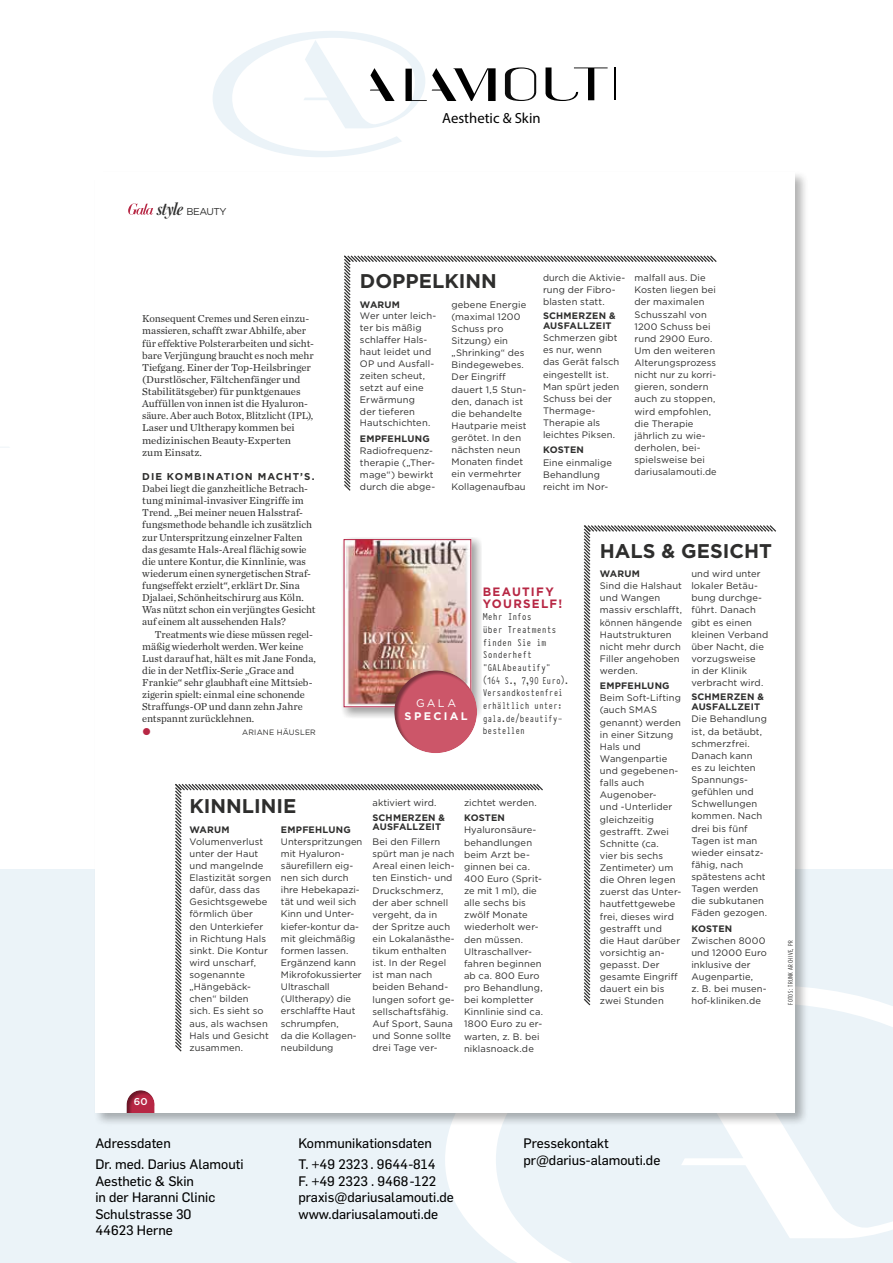
<style>
.page{position:relative;width:893px;height:1263px;background:#fff}
.page>*{position:absolute;margin:0;border:0;box-sizing:border-box;transform-origin:0 0}
.t1{font:700 19.8px "Gotham";color:#2e2e2d}
.t2{font:14.7px "Myriad Pro";color:#000}
.t3{font:13.5px/16.5px "Flama Basic";color:#000}
.t4{font:700 12.15px/12.1px "Gotham";letter-spacing:.11em;color:#b72744}
.t5{font:12.15px "Wingdings";color:#b72744}
.t6{font:10.95px/12.6px "Typewriter Condensed";letter-spacing:-.005em;color:#2e2e2d}
.t7{font:700 10.95px "Gotham";letter-spacing:.21em;color:#fefefe}
.t8{font:10.95px "Gotham";color:#fefefe}
.t9{font:10.5px/12.1px "Chronicle Text G1";letter-spacing:-.005em;color:#2e2e2d}
.t10{font:700 9.9px "Gotham";letter-spacing:.105em;color:#2e2e2d}
.t11{font:9.9px "Gotham";letter-spacing:-.045em;color:#2e2e2d}
.t12{font:500 9.9px "Gotham";color:#fefefe}
.t13{font:9.3px/12.1px "Gotham";letter-spacing:.015em;color:#2e2e2d}
.t14{font:700 9.3px/10.2px "Gotham";letter-spacing:.02em;color:#2e2e2d}
.t15{font:7.65px "Gotham";letter-spacing:.02em;color:#2e2e2d}
.t16{font:6.6px "Gotham Condensed";letter-spacing:.07em;color:#2e2e2d;scale:1.05 1}
.s1{font-family:"Glanz Gala Medium Txt Italic";font-size:16.5px}
</style>
<div class="page">
<div style="left:0;top:870px;width:893px;height:393px;background:#ebf3f8"></div>
<svg style="left:445px;top:988px;width:448px;height:275px"></svg>
<hr style="left:614px;top:67px;width:1px;height:33px;background:#000">
<svg style="left:546px;top:67px;width:62px;height:34px"></svg>
<svg style="left:213px;top:31px;width:283px;height:126px"></svg>
<svg style="left:505px;top:67px;width:32px;height:34px"></svg>
<div style="left:93px;top:170px;width:716px;height:957px;background:#000;opacity:.3"></div>
<div style="left:95px;top:172px;width:700px;height:941px;background:#fff"></div>
<svg style="left:583px;top:525px;width:193px;height:481px"></svg>
<svg style="left:344px;top:255px;width:373px;height:236px"></svg>
<svg style="left:175px;top:784px;width:368px;height:268px"></svg>
<div style="left:341px;top:537px;width:141px;height:181px;background:#2e2e2d;opacity:.45"></div>
<div style="left:394px;top:669px;width:84px;height:85px;background:#2e2e2d;opacity:.5"></div>
<img style="left:344px;top:539px;width:127px;height:168px">
<img style="left:395px;top:670px;width:76px;height:37px">
<div style="left:126px;top:1089px;width:30px;height:24px;background:#2e2e2d;opacity:.5"></div>
<svg style="left:128px;top:203px;width:25px;height:12px"></svg>
<h2 class="t2" style="left:442px;top:109px;width:100px">Aesthetic &amp; Skin</h2>
<p class="t11" style="left:156px;top:205px;width:72px"><span class="s1">style</span> BEAUTY</p>
<p class="t13" style="left:634px;top:272px;width:84px">malfall aus. Die<br>Kosten liegen bei der maximalen<br>Schusszahl von<br>1200 Schuss bei rund 2900 Euro.<br>Um den weiteren<br>Alterungsprozess nicht nur zu korri&shy;gieren, sondern auch zu stoppen, wird empfohlen, die Therapie jährlich zu wie&shy;derholen, bei&shy;spielsweise bei dariusalamouti.de</p>
<p class="t13" style="left:543px;top:272px;width:84px">durch die Aktivie&shy;rung der Fibro&shy;blasten statt.</p>
<p class="t14" style="left:543px;top:310px;width:74px">SCHMERZEN &amp;<br>AUSFALLZEIT</p>
<p class="t13" style="left:543px;top:332px;width:78px">Schmerzen gibt es nur, wenn das Gerät falsch eingestellt ist.<br>Man spürt jeden<br>Schuss bei der<br>Thermage-<br>Therapie als leichtes Piksen.</p>
<p class="t14" style="left:543px;top:445px;width:42px">KOSTEN</p>
<p class="t13" style="left:543px;top:456px;width:70px">Eine einmalige<br>Behandlung reicht im Nor-</p>
<h1 class="t1" style="left:360px;top:268px;width:138px">DOPPELKINN</h1>
<p class="t13" style="left:451px;top:298px;width:77px">gebene Energie (maximal 1200<br>Schuss pro<br>Sitzung) ein „Shrinking“ des<br>Bindegewebes.<br>Der Eingriff dauert 1,5 Stun&shy;den, danach ist die behandelte<br>Hautparie meist gerötet. In den nächsten neun<br>Monaten findet ein vermehrter<br>Kollagenaufbau</p>
<p class="t14" style="left:360px;top:299px;width:42px">WARUM</p>
<p class="t13" style="left:360px;top:309px;width:78px">Wer unter leich&shy;ter bis mäßig schlaffer Hals&shy;haut leidet und<br>OP und Ausfall&shy;zeiten scheut, setzt auf eine<br>Erwärmung<br>der tieferen<br>Hautschichten.</p>
<p class="t14" style="left:360px;top:433px;width:71px">EMPFEHLUNG</p>
<p class="t13" style="left:360px;top:444px;width:77px">Radiofrequenz&shy;therapie („Ther&shy;mage“) bewirkt durch die abge-</p>
<p class="t9" style="left:142px;top:312px;width:173px">Konsequent Cremes und Seren einzu&shy;massieren, schafft zwar Abhilfe, aber für effektive Polsterarbeiten und sicht&shy;bare Verjüngung braucht es noch mehr Tiefgang. Einer der Top-Heilsbringer (Durstlöscher, Fältchenfänger und Stabilitätsgeber) für punktgenaues Auffüllen von innen ist die Hyaluron&shy;säure. Aber auch Botox, Blitzlicht (IPL), Laser und Ultherapy kommen bei medizinischen Beauty-Experten zum Einsatz.</p>
<p class="t10" style="left:142px;top:470px;width:174px">DIE KOMBINATION MACHT’S.</p>
<p class="t9" style="left:142px;top:482px;width:175px">Dabei liegt die ganzheitliche Betrach&shy;tung minimal-invasiver Eingriffe im Trend. „Bei meiner neuen Halsstraf&shy;fungsmethode behandle ich zusätzlich zur Unterspritzung einzelner Falten das gesamte Hals-Areal flächig sowie die untere Kontur, die Kinnlinie, was wiederum einen synergetischen Straf&shy;fungseffekt erzielt“, erklärt Dr. Sina Djalaei, Schönheitschirurg aus Köln.<br>Was nützt schon ein verjüngtes Gesicht auf einem alt aussehenden Hals?</p>
<p class="t9" style="left:142px;top:627px;width:175px;text-indent:12px">Treatments wie diese müssen regel&shy;mäßig wiederholt werden. Wer keine Lust darauf hat, hält es mit Jane Fonda, die in der Netflix-Serie „Grace and Frankie“ sehr glaubhaft eine Mittsieb&shy;zigerin spielt: einmal eine schonende Straffungs-OP und dann zehn Jahre entspannt zurücklehnen.</p>
<h3 class="t5" style="left:142px;top:725px;width:11px">●</h3>
<p class="t15" style="left:242px;top:727px;width:75px">ARIANE HÄUSLER</p>
<h1 class="t1" style="left:600px;top:538px;width:174px">HALS &amp; GESICHT</h1>
<p class="t13" style="left:691px;top:567px;width:78px">und wird unter lokaler Betäu&shy;bung durchge&shy;führt. Danach gibt es einen kleinen Verband über Nacht, die vorzugsweise<br>in der Klinik verbracht wird.</p>
<p class="t14" style="left:691px;top:692px;width:74px">SCHMERZEN &amp;<br>AUSFALLZEIT</p>
<p class="t13" style="left:691px;top:713px;width:77px">Die Behandlung ist, da betäubt, schmerzfrei.<br>Danach kann<br>es zu leichten<br>Spannungs&shy;gefühlen und<br>Schwellungen kommen. Nach drei bis fünf<br>Tagen ist man wieder einsatz&shy;fähig, nach spätestens acht<br>Tagen werden die subkutanen<br>Fäden gezogen.</p>
<p class="t14" style="left:691px;top:923px;width:42px">KOSTEN</p>
<p class="t13" style="left:691px;top:934px;width:77px">Zwischen 8000 und 12000 Euro inklusive der<br>Augenpartie,<br>z. B. bei musen&shy;hof-kliniken.de</p>
<p class="t14" style="left:600px;top:568px;width:42px">WARUM</p>
<p class="t13" style="left:600px;top:580px;width:84px">Sind die Halshaut und Wangen massiv erschlafft, können hängende<br>Hautstrukturen nicht mehr durch<br>Filler angehoben werden.</p>
<p class="t14" style="left:600px;top:681px;width:71px">EMPFEHLUNG</p>
<p class="t13" style="left:600px;top:692px;width:83px">Beim Soft-Lifting (auch SMAS genannt) werden in einer Sitzung<br>Hals und<br>Wangenpartie und gegebenen&shy;falls auch<br>Augenober-<br>und -Unterlider gleichzeitig gestrafft. Zwei<br>Schnitte (ca.<br>vier bis sechs<br>Zentimeter) um die Ohren legen zuerst das Unter&shy;hautfettgewebe frei, dieses wird gestrafft und<br>die Haut darüber vorsichtig an&shy;gepasst. Der gesamte Eingriff dauert ein bis zwei Stunden</p>
<h3 class="t4" style="left:483px;top:585px;width:81px">BEAUTIFY<br>YOURSELF!</h3>
<p class="t6" style="left:483px;top:610px;width:88px">Mehr Infos<br>über Treatments finden Sie im<br>Sonderheft „GALAbeautify“ (164 S., 7,90 Euro).<br>Versandkostenfrei erhältlich unter: gala.de/beautify&shy;bestellen</p>
<p class="t8" style="left:416px;top:696px;width:41px">GALA</p>
<p class="t7" style="left:405px;top:708px;width:64px">SPECIAL</p>
<p class="t13" style="left:372px;top:796px;width:65px">aktiviert wird.</p>
<p class="t14" style="left:372px;top:813px;width:74px;line-height:8.9px">SCHMERZEN &amp;<br>AUSFALLZEIT</p>
<p class="t13" style="left:372px;top:835px;width:84px">Bei den Fillern spürt man je nach<br>Areal einen leich&shy;ten Einstich- und<br>Druckschmerz, der aber schnell vergeht, da in der Spritze auch ein Lokalanästhe&shy;tikum enthalten ist. In der Regel ist man nach beiden Behand&shy;lungen sofort ge&shy;sellschaftsfähig.<br>Auf Sport, Sauna und Sonne sollte drei Tage ver-</p>
<p class="t13" style="left:464px;top:796px;width:74px">zichtet werden.</p>
<p class="t14" style="left:464px;top:813px;width:42px">KOSTEN</p>
<p class="t13" style="left:464px;top:824px;width:81px">Hyaluronsäure&shy;behandlungen beim Arzt be&shy;ginnen bei ca.<br>400 Euro (Sprit&shy;ze mit 1 ml), die alle sechs bis zwölf Monate wiederholt wer&shy;den müssen.<br>Ultraschallver&shy;fahren beginnen ab ca. 800 Euro pro Behandlung, bei kompletter<br>Kinnlinie sind ca.<br>1800 Euro zu er&shy;warten, z. B. bei niklasnoack.de</p>
<h1 class="t1" style="left:189px;top:793px;width:109px">KINNLINIE</h1>
<p class="t14" style="left:281px;top:824px;width:71px">EMPFEHLUNG</p>
<p class="t13" style="left:281px;top:835px;width:83px">Unterspritzungen mit Hyaluron&shy;säurefillern eig&shy;nen sich durch ihre Hebekapazi&shy;tät und weil sich<br>Kinn und Unter&shy;kiefer-kontur da&shy;mit gleichmäßig formen lassen.<br>Ergänzend kann<br>Mikrofokussierter<br>Ultraschall (Ultherapy) die erschlaffte Haut schrumpfen,<br>da die Kollagen&shy;neubildung</p>
<p class="t14" style="left:189px;top:824px;width:42px">WARUM</p>
<p class="t13" style="left:189px;top:835px;width:83px">Volumenverlust unter der Haut und mangelnde<br>Elastizität sorgen dafür, dass das<br>Gesichtsgewebe förmlich über den Unterkiefer in Richtung Hals sinkt. Die Kontur wird unscharf, sogenannte „Hängebäck&shy;chen“ bilden sich. Es sieht so aus, als wachsen<br>Hals und Gesicht zusammen.</p>
<p class="t16" style="left:787px;top:1005px;width:63px;rotate:-90deg">FOTOS: TRUNK ARCHIVE, PR</p>
<p class="t12" style="left:134px;top:1095px;width:15px">60</p>
<h3 class="t3" style="left:95px;top:1132px;width:150px;line-height:21px">Adressdaten<br>Dr. med. Darius Alamouti</h3>
<h3 class="t3" style="left:95px;top:1172px;width:121px">Aesthetic &amp; Skin<br>in der Haranni Clinic<br>Schulstrasse 30<br>44623 Herne</h3>
<h3 class="t3" style="left:298px;top:1132px;width:139px;line-height:21px">Kommunikationsdaten<br>T. +49 2323 . 9644-814</h3>
<h3 class="t3" style="left:298px;top:1172px;width:157px">F. +49 2323 . 9468-122 praxis@dariusalamouti.de www.dariusalamouti.de</h3>
<h3 class="t3" style="left:523px;top:1134px;width:138px">Pressekontakt pr@darius-alamouti.de</h3>
</div>
